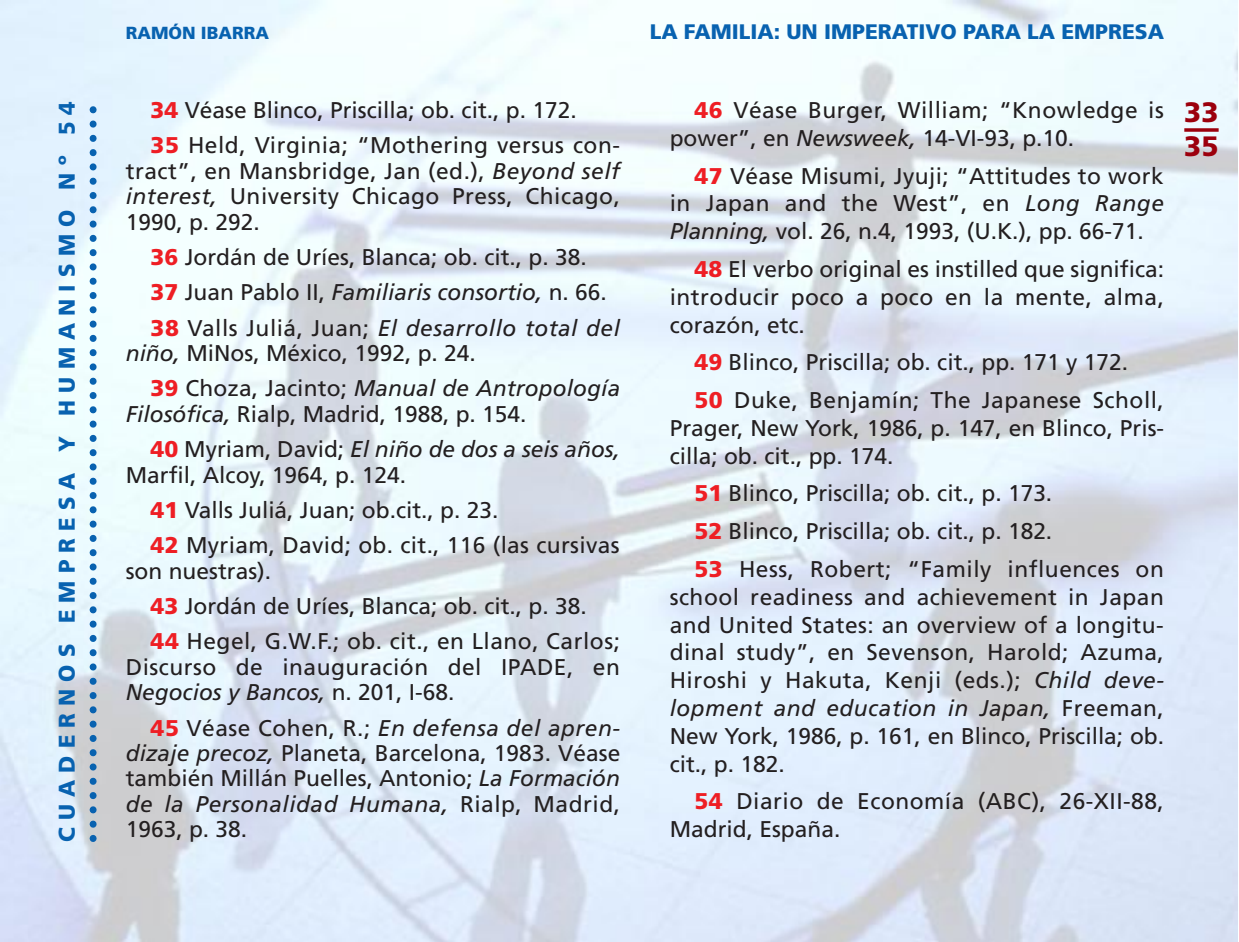
<style>
.page{position:relative;width:1239px;height:942px;background:#fff}
.page>*{position:absolute;margin:0;border:0;box-sizing:border-box;transform-origin:0 0}
.t1{font:900 28px/33.6px "Frutiger";color:#9c000d}
.t2{font:22.75px/27.8px "Frutiger";color:#231f20}
.t3{font:22.75px/27.8px "Frutiger";letter-spacing:.02em;color:#231f20}
.t4{font:900 22.75px "Frutiger";letter-spacing:.325em;color:#0862b0}
.t5{font:900 21px "Frutiger";color:#0862b0}
.t6{font:900 17.5px "Frutiger";color:#0862b0}
.s1{font-weight:900;color:#ee1e24}
.s2{font-style:italic}
</style>
<div class="page">
<img style="left:1px;top:0;width:1236px;height:942px">
<svg style="left:1184px;top:128px;width:35px;height:4px"></svg>
<svg style="left:90px;top:101px;width:7px;height:737px;background:#92bbda"></svg>
<p class="t4" style="left:58px;top:842px;width:742px;rotate:-90deg">CUADERNOS EMPRESA Y HUMANISMO Nº 54</p>
<p class="t6" style="left:126px;top:26px;width:145px">RAMÓN IBARRA</p>
<p class="t5" style="left:650px;top:23px;width:516px">LA FAMILIA: UN IMPERATIVO PARA LA EMPRESA</p>
<p class="t3" style="left:151px;top:94px;width:471px;line-height:35.4px"><span class="s1">34</span> Véase Blinco, Priscilla; ob. cit., p. 172.<br><span class="s1">35</span> Held, Virginia; “Mothering versus con-</p>
<p class="t2" style="left:126px;top:160px;width:496px;line-height:25.4px;text-align:justify">tract”, en Mansbridge, Jan (ed.), <span class="s2">Beyond self interest,</span> University Chicago Press, Chicago, 1990, p. 292.</p>
<p class="t2" style="left:151px;top:241px;width:471px;line-height:35.4px"><span class="s1">36</span> Jordán de Uríes, Blanca; ob. cit., p. 38.<br><span class="s1">37</span> Juan Pablo II, <span class="s2">Familiaris consortio,</span> n. 66.<br><span class="s1">38</span> Valls Juliá, Juan; <span class="s2">El desarrollo total del</span></p>
<p class="t2" style="left:151px;top:337px;width:471px;line-height:35.4px;text-indent:-25px"><span class="s2">niño,</span> MiNos, México, 1992, p. 24.<br><span class="s1">39</span> Choza, Jacinto; <span class="s2">Manual de Antropología</span></p>
<p class="t2" style="left:151px;top:398px;width:471px;line-height:35.4px;text-indent:-25px"><span class="s2">Filosófica,</span> Rialp, Madrid, 1988, p. 154.<br><span class="s1">40</span> Myriam, David; <span class="s2">El niño de dos a seis años,</span></p>
<p class="t2" style="left:151px;top:459px;width:470px;line-height:35.4px;text-indent:-25px">Marfil, Alcoy, 1964, p. 124.<br><span class="s1">41</span> Valls Juliá, Juan; ob.cit., p. 23.<br><span class="s1">42</span> Myriam, David; ob. cit., 116 (las cursivas</p>
<p class="t2" style="left:151px;top:555px;width:471px;line-height:35.4px;text-indent:-25px">son nuestras).<br><span class="s1">43</span> Jordán de Uríes, Blanca; ob. cit., p. 38.<br><span class="s1">44</span> Hegel, G.W.F.; ob. cit., en Llano, Carlos;</p>
<p class="t3" style="left:126px;top:656px;width:496px;line-height:25.4px">Discurso de inauguración del IPADE, en<br><span class="s2">Negocios y Bancos,</span> n. 201, I-68.</p>
<p class="t2" style="left:126px;top:716px;width:496px;line-height:25.4px;text-align:justify;text-indent:25px"><span class="s1">45</span> Véase Cohen, R.; <span class="s2">En defensa del apren&shy;dizaje precoz,</span> Planeta, Barcelona, 1983. Véase también Millán Puelles, Antonio; <span class="s2">La Formación de la Personalidad Humana,</span> Rialp, Madrid, 1963, p. 38.</p>
<p class="t3" style="left:670px;top:98px;width:496px;text-indent:25px"><span class="s1">46</span> Véase Burger, William; “Knowledge is power”, en <span class="s2">Newsweek,</span> 14-VI-93, p.10.</p>
<p class="t2" style="left:670px;top:163px;width:496px;text-align:justify;text-indent:25px"><span class="s1">47</span> Véase Misumi, Jyuji; “Attitudes to work in Japan and the West”, en <span class="s2">Long Range Planning,</span> vol. 26, n.4, 1993, (U.K.), pp. 66-71.</p>
<p class="t2" style="left:670px;top:257px;width:496px;text-align:justify;text-indent:25px"><span class="s1">48</span> El verbo original es instilled que significa: introducir poco a poco en la mente, alma, corazón, etc.</p>
<p class="t3" style="left:694px;top:345px;width:471px;line-height:37.8px"><span class="s1">49</span> Blinco, Priscilla; ob. cit., pp. 171 y 172.<br><span class="s1">50</span> Duke, Benjamín; The Japanese Scholl,</p>
<p class="t2" style="left:670px;top:416px;width:496px">Prager, New York, 1986, p. 147, en Blinco, Pris&shy;cilla; ob. cit., pp. 174.</p>
<p class="t2" style="left:694px;top:476px;width:471px;line-height:37.8px"><span class="s1">51</span> Blinco, Priscilla; ob. cit., p. 173.<br><span class="s1">52</span> Blinco, Priscilla; ob. cit., p. 182.<br><span class="s1">53</span> Hess, Robert; “Family influences on</p>
<p class="t2" style="left:670px;top:584px;width:496px;text-align:justify">school readiness and achievement in Japan and United States: an overview of a longitu&shy;dinal study”, en Sevenson, Harold; Azuma, Hiroshi y Hakuta, Kenji (eds.); <span class="s2">Child deve&shy;lopment and education in Japan,</span> Freeman, New York, 1986, p. 161, en Blinco, Priscilla; ob. cit., p. 182.</p>
<p class="t3" style="left:670px;top:789px;width:496px;text-indent:25px"><span class="s1">54</span> Diario de Economía (ABC), 26-XII-88,<br>Madrid, España.</p>
<p class="t1" style="left:1184px;top:98px;width:36px">33<br>35</p>
</div>
